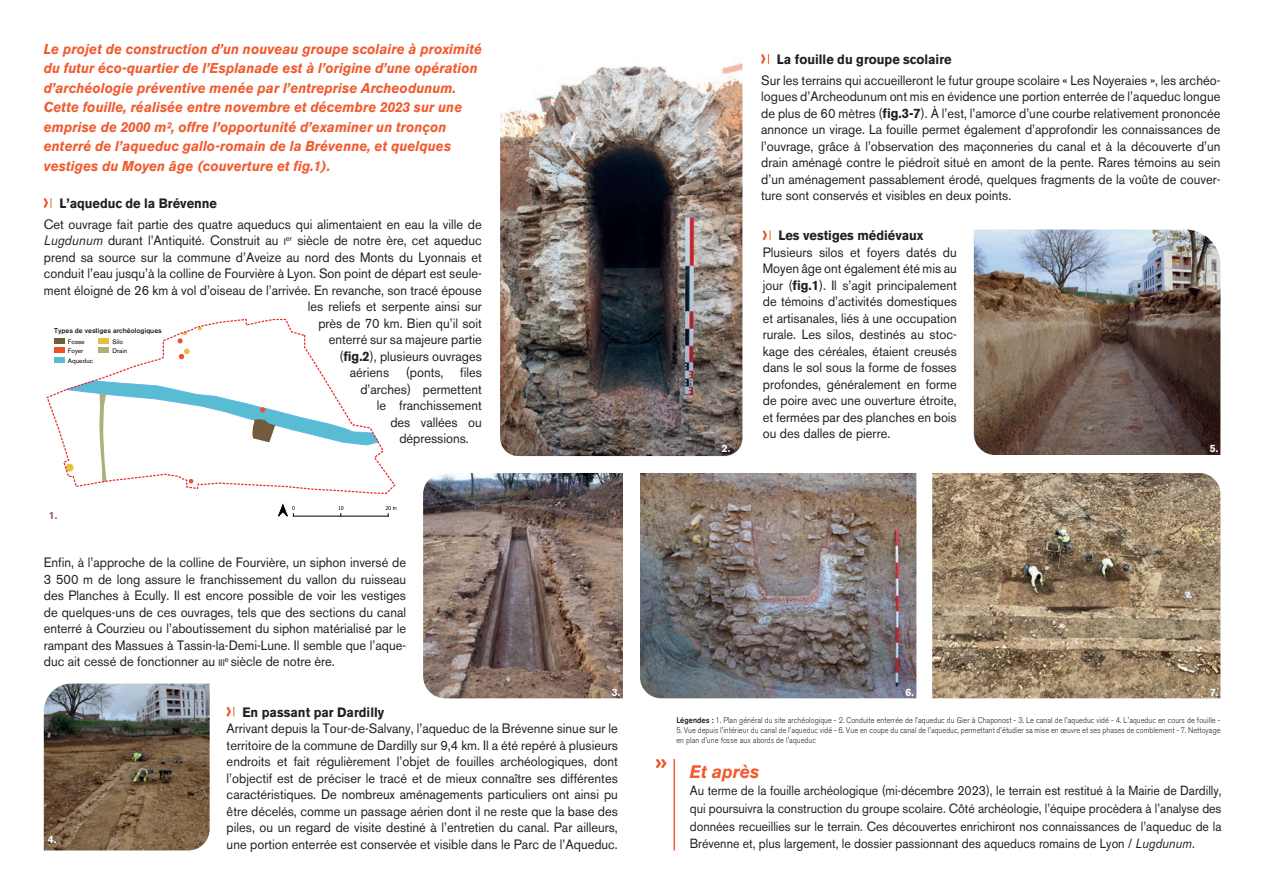
<style>
.page{position:relative;width:1263px;height:893px;background:#fff}
.page>*{position:absolute;margin:0;border:0;box-sizing:border-box;transform-origin:0 0}
.texte_base{font:italic 700 18px "Akzidenz Grotesk BE";color:#f15b2f;scale:.95 1}
.intro_orange{font:italic 700 14.25px/19.5px "Akzidenz Grotesk BE";letter-spacing:.005em;color:#f15b2f;scale:.93 1}
.texte_base-2{font:13.5px/16.5px "Akzidenz Grotesk BE";color:#231f20;text-align:justify;scale:.95 1}
.sous-titre{font:700 13.5px "Akzidenz Grotesk BE";color:#231f20;scale:.95 1}
.texte_base-3{font:700 13.5px "Akzidenz Grotesk BE";color:#231f20;scale:.95 1}
.texte_base-4{font:13.2px/17.7px "Akzidenz Grotesk BE";color:#231f20;text-align:justify;scale:.93 1}
.t1{font:700 10.5px "Akzidenz Grotesk BE";color:#fff}
.t2{font:700 10.5px "Akzidenz Grotesk BE";color:#8f6557}
.t3{font:300 8.25px/9.8px "Akzidenz Grotesk BE";letter-spacing:.01em;color:#231f20;scale:.89 1}
.t4{font:500 6.9px "Akzidenz Grotesk BE";color:#231f20}
.t5{font:6.45px/9.4px "Akzidenz Grotesk BE";color:#000001}
.s1{font-style:italic}
.s2{font-size:9.45px}
.s3{font-weight:700}
.s4{font-weight:500}
</style>
<div class="page">
<svg style="left:43px;top:198px;width:9px;height:10px"></svg>
<svg style="left:655px;top:759px;width:11px;height:9px"></svg>
<hr style="left:673px;top:759px;width:2px;height:91px;background:#f15b2f">
<img style="left:500px;top:63px;width:242px;height:393px">
<svg style="left:761px;top:54px;width:8px;height:10px"></svg>
<img style="left:44px;top:684px;width:166px;height:166px">
<img style="left:423px;top:473px;width:200px;height:225px">
<img style="left:974px;top:230px;width:246px;height:225px">
<img style="left:640px;top:473px;width:276px;height:225px">
<svg style="left:46px;top:318px;width:350px;height:176px"></svg>
<hr style="left:293px;top:516px;width:95px;height:1px;background:#000001">
<svg style="left:338px;top:506px;width:5px;height:10px"></svg>
<svg style="left:386px;top:506px;width:11px;height:10px"></svg>
<svg style="left:278px;top:504px;width:17px;height:13px"></svg>
<svg style="left:54px;top:338px;width:11px;height:16px"></svg>
<svg style="left:98px;top:338px;width:10px;height:16px"></svg>
<div style="left:54px;top:357px;width:11px;height:6px;background:#58bcd3"></div>
<svg style="left:226px;top:706px;width:8px;height:11px"></svg>
<svg style="left:762px;top:230px;width:9px;height:11px"></svg>
<img style="left:932px;top:473px;width:288px;height:225px">
<p class="intro_orange" style="left:44px;top:39px;width:473px">Le projet de construction d’un nouveau groupe scolaire à proximité du futur éco-quartier de l’Esplanade est à l’origine d’une opération d’archéologie préventive menée par l’entreprise Archeodunum.<br>Cette fouille, réalisée entre novembre et décembre 2023 sur une emprise de 2000 m², offre l’opportunité d’examiner un tronçon enterré de l’aqueduc gallo-romain de la Brévenne, et quelques vestiges du Moyen âge (couverture et fig.1).</p>
<p class="sous-titre" style="left:60px;top:195px;width:167px">L’aqueduc de la Brévenne</p>
<p class="texte_base-2" style="left:44px;top:216px;width:463px">Cet ouvrage fait partie des quatre aqueducs qui alimentaient en eau la ville de</p>
<p class="texte_base-2" style="left:44px;top:232px;width:463px"><span class="s1">Lugdunum</span> durant l’Antiquité. Construit au <span class="s2">i</span><sup>er</sup> siècle de notre ère, cet aqueduc</p>
<p class="texte_base-2" style="left:44px;top:249px;width:463px">prend sa source sur la commune d’Aveize au nord des Monts du Lyonnais et</p>
<p class="texte_base-2" style="left:44px;top:265px;width:463px">conduit l’eau jusqu’à la colline de Fourvière à Lyon. Son point de départ est seule-</p>
<p class="texte_base-2" style="left:44px;top:282px;width:462px">ment éloigné de 26 km à vol d’oiseau de l’arrivée. En revanche, son tracé épouse</p>
<p class="texte_base-2" style="left:308px;top:298px;width:185px">les reliefs et serpente ainsi sur</p>
<p class="texte_base-2" style="left:318px;top:315px;width:174px">près de 70 km. Bien qu’il soit</p>
<p class="texte_base-2" style="left:329px;top:331px;width:163px">enterré sur sa majeure partie</p>
<p class="texte_base-2" style="left:339px;top:348px;width:152px">(<span class="s3">fig.2</span>), plusieurs ouvrages</p>
<p class="texte_base-2" style="left:350px;top:364px;width:140px">aériens (ponts, files</p>
<p class="texte_base-2" style="left:360px;top:381px;width:129px">d’arches) permettent</p>
<p class="texte_base-2" style="left:377px;top:397px;width:112px">le franchissement</p>
<p class="texte_base-2" style="left:390px;top:414px;width:98px">des vallées ou</p>
<p class="texte_base-2" style="left:399px;top:430px;width:75px">dépressions.</p>
<p class="t4" style="left:54px;top:326px;width:109px">Types de vestiges archéologiques</p>
<p class="t5" style="left:68px;top:337px;width:18px">Fosse<br>Foyer</p>
<p class="t5" style="left:113px;top:337px;width:16px">Silo<br>Drain</p>
<p class="t5" style="left:68px;top:356px;width:27px">Aqueduc</p>
<p class="t2" style="left:49px;top:509px;width:10px">1.</p>
<p class="texte_base-2" style="left:44px;top:554px;width:383px">Enfin, à l’approche de la colline de Fourvière, un siphon inversé de 3 500 m de long assure le franchissement du vallon du ruisseau des Planches à Ecully. Il est encore possible de voir les vestiges de quelques-uns de ces ouvrages, tels que des sections du canal enterré à Courzieu ou l’aboutissement du siphon matérialisé par le rampant des Massues à Tassin-la-Demi-Lune. Il semble que l’aque&shy;duc ait cessé de fonctionner au <span class="s2">iii</span><sup>e</sup> siècle de notre ère.</p>
<p class="t1" style="left:612px;top:686px;width:10px">3.</p>
<p class="t1" style="left:48px;top:834px;width:10px">4.</p>
<p class="texte_base-3" style="left:242px;top:704px;width:151px">En passant par Dardilly</p>
<p class="texte_base-2" style="left:227px;top:720px;width:413px">Arrivant depuis la Tour-de-Salvany, l’aqueduc de la Brévenne sinue sur le territoire de la commune de Dardilly sur 9,4 km. Il a été repéré à plusieurs endroits et fait régulièrement l’objet de fouilles archéologiques, dont l’objectif est de préciser le tracé et de mieux connaître ses différentes caractéristiques. De nombreux aménagements particuliers ont ainsi pu être décelés, comme un passage aérien dont il ne reste que la base des piles, ou un regard de visite destiné à l’entretien du canal. Par ailleurs, une portion enterrée est conservée et visible dans le Parc de l’Aqueduc.</p>
<p class="sous-titre" style="left:777px;top:51px;width:185px">La fouille du groupe scolaire</p>
<p class="texte_base-2" style="left:761px;top:72px;width:485px">Sur les terrains qui accueilleront le futur groupe scolaire « Les Noyeraies », les archéo&shy;logues d’Archeodunum ont mis en évidence une portion enterrée de l’aqueduc longue de plus de 60 mètres (<span class="s3">fig.3-7</span>). À l’est, l’amorce d’une courbe relativement prononcée annonce un virage. La fouille permet également d’approfondir les connaissances de l’ouvrage, grâce à l’observation des maçonneries du canal et à la découverte d’un drain aménagé contre le piédroit situé en amont de la pente. Rares témoins au sein d’un aménagement passablement érodé, quelques fragments de la voûte de couver&shy;ture sont conservés et visibles en deux points.</p>
<p class="t1" style="left:722px;top:442px;width:10px">2.</p>
<p class="texte_base-3" style="left:778px;top:228px;width:154px">Les vestiges médiévaux</p>
<p class="texte_base-2" style="left:763px;top:244px;width:206px">Plusieurs silos et foyers datés du Moyen âge ont également été mis au jour (<span class="s3">fig.1</span>). Il s’agit principalement de témoins d’activités domestiques et artisanales, liés à une occupation rurale. Les silos, destinés au stoc&shy;kage des céréales, étaient creusés dans le sol sous la forme de fosses profondes, généralement en forme de poire avec une ouverture étroite, et fermées par des planches en bois ou des dalles de pierre.</p>
<p class="t1" style="left:1210px;top:442px;width:10px">5.</p>
<p class="t1" style="left:905px;top:686px;width:10px">6.</p>
<p class="t1" style="left:1210px;top:686px;width:10px">7.</p>
<p class="t3" style="left:676px;top:716px;width:613px"><span class="s4">Légendes :</span> 1. Plan général du site archéologique - 2. Conduite enterrée de l'aqueduc du Gier à Chaponost - 3. Le canal de l'aqueduc vidé - 4. L'aqueduc en cours de fouille -</p>
<p class="t3" style="left:676px;top:725px;width:613px">5. Vue depuis l'intérieur du canal de l'aqueduc vidé - 6. Vue en coupe du canal de l'aqueduc, permettant d'étudier sa mise en œuvre et ses phases de comblement - 7. Nettoyage en plan d'une fosse aux abords de l'aqueduc</p>
<p class="texte_base" style="left:690px;top:760px;width:75px">Et après</p>
<p class="texte_base-4" style="left:690px;top:782px;width:573px">Au terme de la fouille archéologique (mi-décembre 2023), le terrain est restitué à la Mairie de Dardilly, qui poursuivra la construction du groupe scolaire. Côté archéologie, l’équipe procèdera à l’analyse des données recueillies sur le terrain. Ces découvertes enrichiront nos connaissances de l’aqueduc de la Brévenne et, plus largement, le dossier passionnant des aqueducs romains de Lyon / <span class="s1">Lugdunum</span>.</p>
</div>
